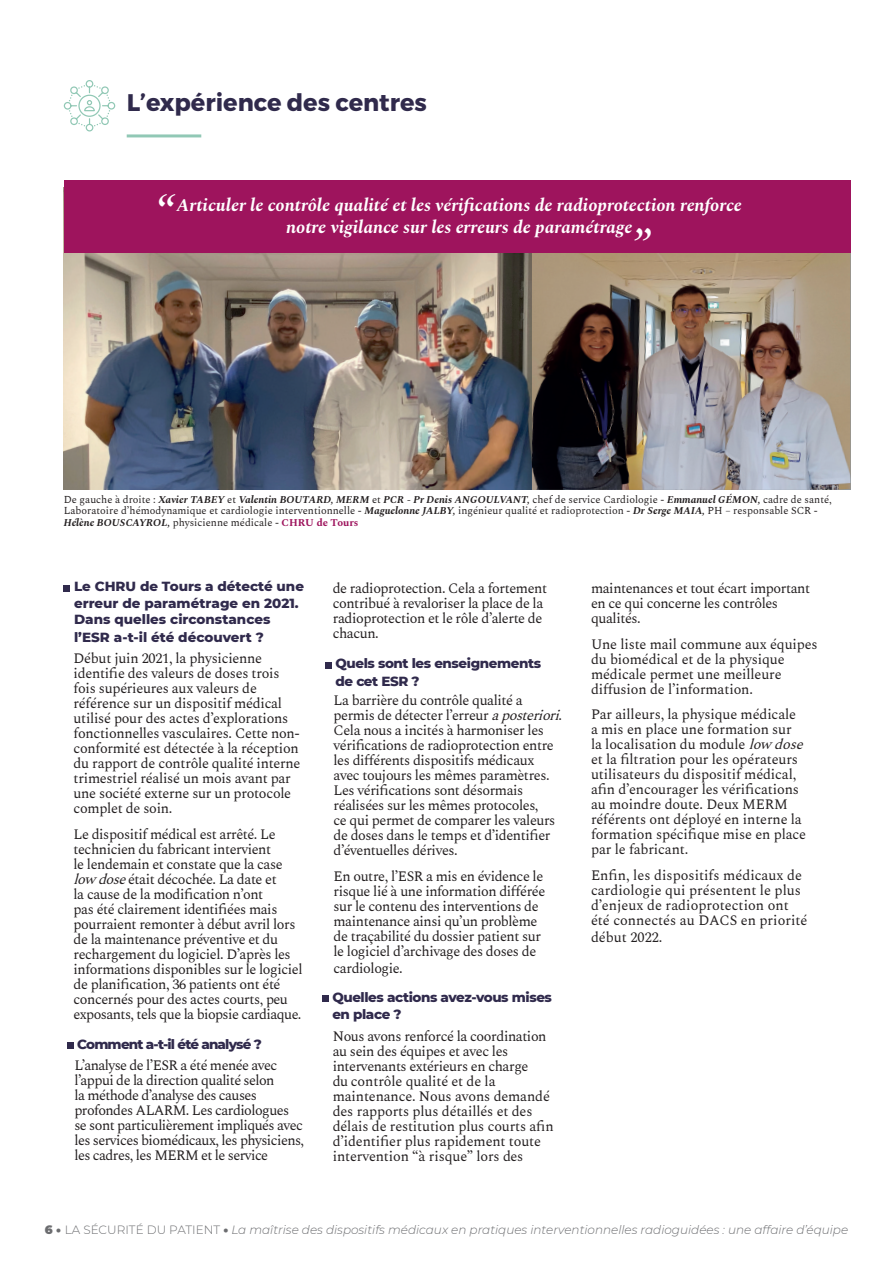
<style>
.page{position:relative;width:893px;height:1263px;background:#fff}
.page>*{position:absolute;margin:0;border:0;box-sizing:border-box;transform-origin:0 0}
.t1{font:italic 700 46.5px "Spectral";color:#fff}
.t2{font:700 24px "Montserrat";color:#302a4c}
.t3{font:italic 700 18px "Spectral";color:#fff}
.t4{font:14.25px/15px "Spectral";letter-spacing:-.03em;color:#231f20}
.t5{font:14.25px/15px "Spectral";letter-spacing:-.01em;color:#231f20}
.t6{font:14.25px/15px "Spectral";color:#231f20}
.t7{font:800 13.5px/16.8px "Montserrat";letter-spacing:-.015em;color:#302a4c}
.t8{font:800 13.5px "Montserrat";letter-spacing:-.06em;color:#302a4c}
.t9{font:italic 300 12px "Montserrat";color:#6c6d70}
.t10{font:10.5px/11.2px "Spectral";color:#231f20}
.s1{font-weight:700;font-style:italic}
.s2{font-weight:700;color:#9e145d}
.s3{font-style:italic}
.s4{font-weight:900;font-style:normal}
.s5{font-style:normal}
</style>
<div class="page">
<hr style="left:127px;top:134px;width:74px;height:3px;background:#91c8b5">
<svg style="left:63px;top:80px;width:53px;height:52px"></svg>
<svg style="left:64px;top:585px;width:6px;height:6px"></svg>
<div style="left:67px;top:1042px;width:6px;height:7px;background:#302a4c"></div>
<div style="left:325px;top:662px;width:7px;height:6px;background:#302a4c"></div>
<svg style="left:322px;top:996px;width:6px;height:6px"></svg>
<img style="left:64px;top:253px;width:468px;height:237px">
<img style="left:532px;top:253px;width:318px;height:237px">
<div style="left:64px;top:180px;width:786px;height:73px;background:#9e145d"></div>
<h2 class="t2" style="left:127px;top:84px;width:302px">L’expérience des centres</h2>
<h1 class="t1" style="left:154px;top:180px;width:21px">“</h1>
<p class="t3" style="left:177px;top:192px;width:566px">Articuler le contrôle qualité et les vérifications de radioprotection renforce</p>
<p class="t3" style="left:286px;top:214px;width:348px">notre vigilance sur les erreurs de paramétrage</p>
<h1 class="t1" style="left:631px;top:213px;width:21px">”</h1>
<p class="t10" style="left:64px;top:493px;width:769px">De gauche à droite : <span class="s1">Xavier TABEY</span> et <span class="s1">Valentin BOUTARD, MERM</span> et <span class="s1">PCR - Pr Denis ANGOULVANT,</span> chef de service Cardiologie - <span class="s1">Emmanuel GÉMON,</span> cadre de santé,<br>Laboratoire d’hémodynamique et cardiologie interventionnelle - <span class="s1">Maguelonne JALBY,</span> ingénieur qualité et radioprotection - <span class="s1">Dr Serge MAIA,</span> PH – responsable SCR -<br><span class="s1">Hélène BOUSCAYROL,</span> physicienne médicale - <span class="s2">CHRU de Tours</span></p>
<p class="t7" style="left:74px;top:577px;width:231px">Le CHRU de Tours a détecté une erreur de paramétrage en 2021.<br>Dans quelles circonstances l’ESR a-t-il été découvert ?</p>
<p class="t4" style="left:74px;top:650px;width:228px">Début juin 2021, la physicienne identifie des valeurs de doses trois fois supérieures aux valeurs de référence sur un dispositif médical utilisé pour des actes d’explorations fonctionnelles vasculaires. Cette non&shy;conformité est détectée à la réception du rapport de contrôle qualité interne trimestriel réalisé un mois avant par une société externe sur un protocole complet de soin.</p>
<p class="t4" style="left:74px;top:825px;width:231px">Le dispositif médical est arrêté. Le technicien du fabricant intervient<br>le lendemain et constate que la case <span class="s3">low dose</span>était décochée. La date et<br>la cause de la modification n’ont<br>pas été clairement identifiées mais pourraient remonter à début avril lors de la maintenance préventive et du rechargement du logiciel. D’après les informations disponibles sur le logiciel de planification, 36 patients ont été concernés pour des actes courts, peu exposants, tels que la biopsie cardiaque.</p>
<p class="t8" style="left:77px;top:1034px;width:186px">Comment a-t-il été analysé ?</p>
<p class="t4" style="left:74px;top:1057px;width:231px">L’analyse de l’ESR a été menée avec l’appui de la direction qualité selon<br>la méthode d’analyse des causes profondes ALARM. Les cardiologues se sont particulièrement impliqués avec les services biomédicaux, les physiciens, les cadres, les MERM et le service</p>
<p class="t4" style="left:333px;top:580px;width:216px">de radioprotection. Cela a fortement contribué à revaloriser la place de la radioprotection et le rôle d’alerte de chacun.</p>
<p class="t7" style="left:336px;top:654px;width:207px;line-height:17.2px">Quels sont les enseignements de cet ESR ?</p>
<p class="t4" style="left:334px;top:692px;width:232px">La barrière du contrôle qualité a permis de détecter l’erreur <span class="s3">aposteriori</span>.<br>Cela nous a incités à harmoniser les vérifications de radioprotection entre les différents dispositifs médicaux avec toujours les mêmes paramètres.<br>Les vérifications sont désormais réalisées sur les mêmes protocoles,<br>ce qui permet de comparer les valeurs de doses dans le temps et d’identifier d’éventuelles dérives.</p>
<p class="t4" style="left:334px;top:867px;width:213px">En outre, l’ESR a mis en évidence le risque lié à une information différée sur le contenu des interventions de maintenance ainsi qu’un problème de traçabilité du dossier patient sur le logiciel d’archivage des doses de</p>
<p class="t4" style="left:334px;top:960px;width:71px">cardiologie.</p>
<p class="t7" style="left:332px;top:988px;width:221px;line-height:17.2px">Quelles actions avez-vous mises en place ?</p>
<p class="t5" style="left:333px;top:1027px;width:223px">Nous avons renforcé la coordination au sein des équipes et avec les intervenants extérieurs en charge<br>du contrôle qualité et de la maintenance. Nous avons demandé des rapports plus détaillés et des délais de restitution plus courts afin d’identifier plus rapidement toute intervention “à risque” lors des</p>
<p class="t4" style="left:591px;top:580px;width:221px">maintenances et tout écart important en ce qui concerne les contrôles qualités.</p>
<p class="t5" style="left:591px;top:636px;width:228px">Une liste mail commune aux équipes du biomédical et de la physique médicale permet une meilleure diffusion de l’information.</p>
<p class="t5" style="left:591px;top:706px;width:218px">Par ailleurs, la physique médicale<br>a mis en place une formation sur<br>la localisation du module <span class="s3">low dose </span>et la filtration pour les opérateurs utilisateurs du dispositif médical, afin d’encourager les vérifications au moindre doute. Deux MERM référents ont déployé en interne la formation spécifique mise en place par le fabricant.</p>
<p class="t6" style="left:591px;top:866px;width:218px">Enfin, les dispositifs médicaux de cardiologie qui présentent le plus d’enjeux de radioprotection ont été connectés au DACS en priorité</p>
<p class="t6" style="left:591px;top:928px;width:73px">début 2022.</p>
<p class="t9" style="left:45px;top:1222px;width:805px"><span class="s4">6 •</span> <span class="s5">LA SÉCURITÉ DU PATIENT</span> <span class="s4">•</span> La maîtrise des dispositifs médicaux en pratiques interventionnelles radioguidées : une affaire d’équipe</p>
</div>
